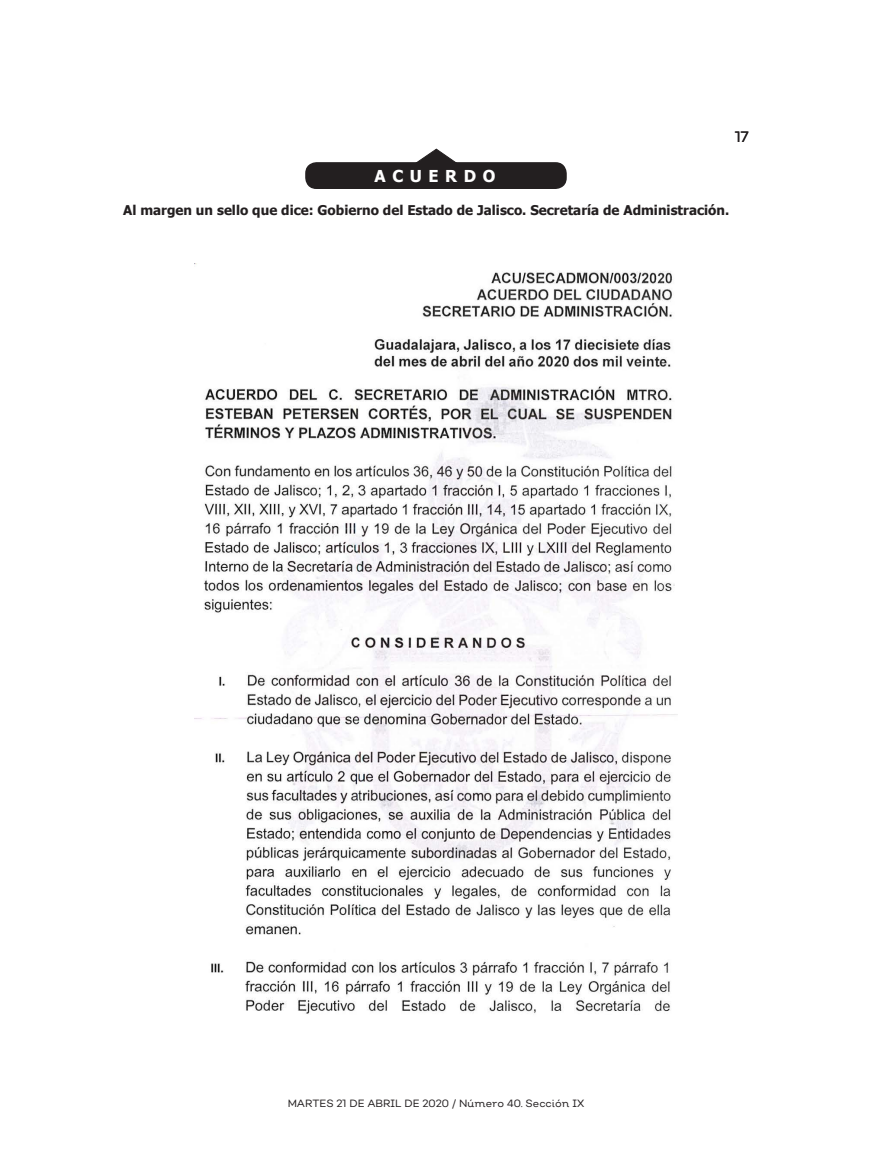
<style>
.page{position:relative;width:872px;height:1149px;background:#fff}
.page>*{position:absolute;margin:0;border:0;box-sizing:border-box;transform-origin:0 0}
._02_último_renglón2{font:700 16.35px "Tahoma";letter-spacing:.4em;color:#fff}
.t1{font:15px "Nutmeg";color:#231f20}
._02_último_renglón2-2{font:700 13.35px "Tahoma";color:#231f20}
.t2{font:10.5px "Nutmeg Headline";color:#231f20}
</style>
<div class="page">
<div style="left:306px;top:163px;width:260px;height:25px;background:#231f20;border-radius:10px"></div>
<div style="left:305px;top:162px;width:262px;height:27px;border:1px solid #231f20;border-radius:10px"></div>
<svg style="left:415px;top:149px;width:43px;height:15px"></svg>
<img style="left:194px;top:263px;width:483px;height:751px">
<p class="t1" style="left:735px;top:127px;width:15px">17</p>
<p class="_02_último_renglón2" style="left:375px;top:166px;width:122px">ACUERDO</p>
<p class="_02_último_renglón2-2" style="left:123px;top:201px;width:607px">Al margen un sello que dice: Gobierno del Estado de Jalisco. Secretaría de Administración.</p>
<p class="t2" style="left:288px;top:1096px;width:298px">MARTES 21 DE ABRIL DE 2020 / Número 40. Sección IX</p>
</div>
